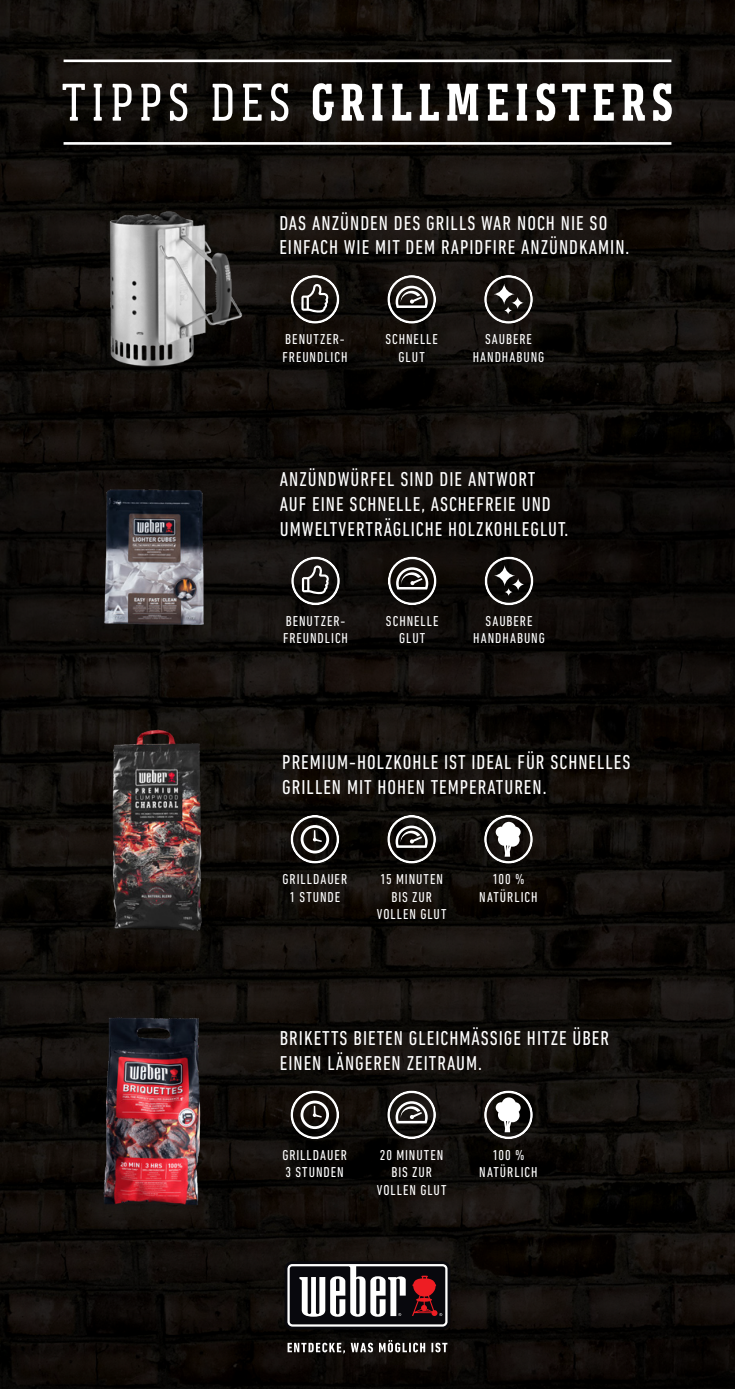
<style>
.page{position:relative;width:735px;height:1389px;background:#fff}
.page>*{position:absolute;margin:0;border:0;box-sizing:border-box;transform-origin:0 0}
.t1{font:700 54.25px "Weber Serif";letter-spacing:.09em;color:#fff}
.t2{font:condensed 20.47px/24.8px "DIN Next LT Pro";letter-spacing:.05em;color:#fff}
.t3{font:condensed 14.53px/17.5px "DIN Next LT Pro";letter-spacing:.07em;color:#fff;text-align:center}
.s1{font-weight:400}
</style>
<div class="page">
<img style="left:0;top:0;width:734px;height:1389px">
<hr style="left:63px;top:142px;width:608px;height:3px;background:#fff">
<img style="left:52px;top:454px;width:204px;height:204px">
<img style="left:84px;top:719px;width:147px;height:219px">
<img style="left:35px;top:998px;width:235px;height:234px">
<img style="left:93px;top:194px;width:166px;height:189px">
<svg style="left:290px;top:815px;width:49px;height:49px"></svg>
<svg style="left:387px;top:815px;width:48px;height:49px"></svg>
<svg style="left:484px;top:815px;width:48px;height:49px"></svg>
<svg style="left:290px;top:1091px;width:49px;height:48px"></svg>
<svg style="left:387px;top:1091px;width:48px;height:48px"></svg>
<svg style="left:484px;top:1090px;width:48px;height:49px"></svg>
<svg style="left:387px;top:275px;width:49px;height:49px"></svg>
<svg style="left:290px;top:275px;width:49px;height:49px"></svg>
<svg style="left:484px;top:275px;width:48px;height:49px"></svg>
<svg style="left:493px;top:284px;width:21px;height:21px"></svg>
<svg style="left:511px;top:297px;width:12px;height:12px"></svg>
<svg style="left:503px;top:306px;width:9px;height:9px"></svg>
<hr style="left:63px;top:60px;width:608px;height:2px;background:#fff">
<svg style="left:387px;top:557px;width:49px;height:48px"></svg>
<svg style="left:291px;top:557px;width:49px;height:48px"></svg>
<svg style="left:484px;top:557px;width:49px;height:48px"></svg>
<svg style="left:494px;top:565px;width:21px;height:21px"></svg>
<svg style="left:511px;top:578px;width:13px;height:13px"></svg>
<svg style="left:504px;top:588px;width:8px;height:8px"></svg>
<div style="left:284px;top:1261px;width:166px;height:68px;background:#08080d;border-radius:8px"></div>
<svg style="left:287px;top:1264px;width:160px;height:63px"></svg>
<svg style="left:287px;top:1343px;width:86px;height:11px"></svg>
<svg style="left:379px;top:1340px;width:46px;height:12px"></svg>
<svg style="left:431px;top:1343px;width:16px;height:9px"></svg>
<h1 class="t1" style="left:62px;top:72px;width:613px"><span class="s1">TIPPS DES</span> GRILLMEISTERS</h1>
<p class="t2" style="left:279px;top:210px;width:351px">DAS ANZÜNDEN DES GRILLS WAR NOCH NIE SO<br>EINFACH WIE MIT DEM RAPIDFIRE ANZÜNDKAMIN.</p>
<p class="t3" style="left:282px;top:330px;width:67px;text-align:left">BENUTZER-<br>FREUNDLICH</p>
<p class="t3" style="left:385px;top:330px;width:54px">SCHNELLE<br>GLUT</p>
<p class="t3" style="left:472px;top:330px;width:73px">SAUBERE<br>HANDHABUNG</p>
<p class="t2" style="left:280px;top:467px;width:290px">ANZÜNDWÜRFEL SIND DIE ANTWORT<br>AUF EINE SCHNELLE, ASCHEFREIE UND<br>UMWELTVERTRÄGLICHE HOLZKOHLEGLUT.</p>
<p class="t3" style="left:283px;top:612px;width:67px;text-align:left">BENUTZER-<br>FREUNDLICH</p>
<p class="t3" style="left:385px;top:612px;width:54px">SCHNELLE<br>GLUT</p>
<p class="t3" style="left:473px;top:612px;width:73px">SAUBERE<br>HANDHABUNG</p>
<p class="t2" style="left:282px;top:750px;width:349px">PREMIUM-HOLZKOHLE IST IDEAL FÜR SCHNELLES<br>GRILLEN MIT HOHEN TEMPERATUREN.</p>
<p class="t3" style="left:282px;top:870px;width:66px">GRILLDAUER<br>1 STUNDE</p>
<p class="t3" style="left:376px;top:870px;width:71px">15 MINUTEN<br>BIS ZUR<br>VOLLEN GLUT</p>
<p class="t3" style="left:479px;top:870px;width:60px">100 %<br>NATÜRLICH</p>
<p class="t2" style="left:280px;top:1025px;width:330px">BRIKETTS BIETEN GLEICHMÄSSIGE HITZE ÜBER<br>EINEN LÄNGEREN ZEITRAUM.</p>
<p class="t3" style="left:282px;top:1146px;width:66px;text-align:left">GRILLDAUER<br>3 STUNDEN</p>
<p class="t3" style="left:376px;top:1146px;width:71px">20 MINUTEN<br>BIS ZUR<br>VOLLEN GLUT</p>
<p class="t3" style="left:479px;top:1146px;width:60px">100 %<br>NATÜRLICH</p>
</div>
